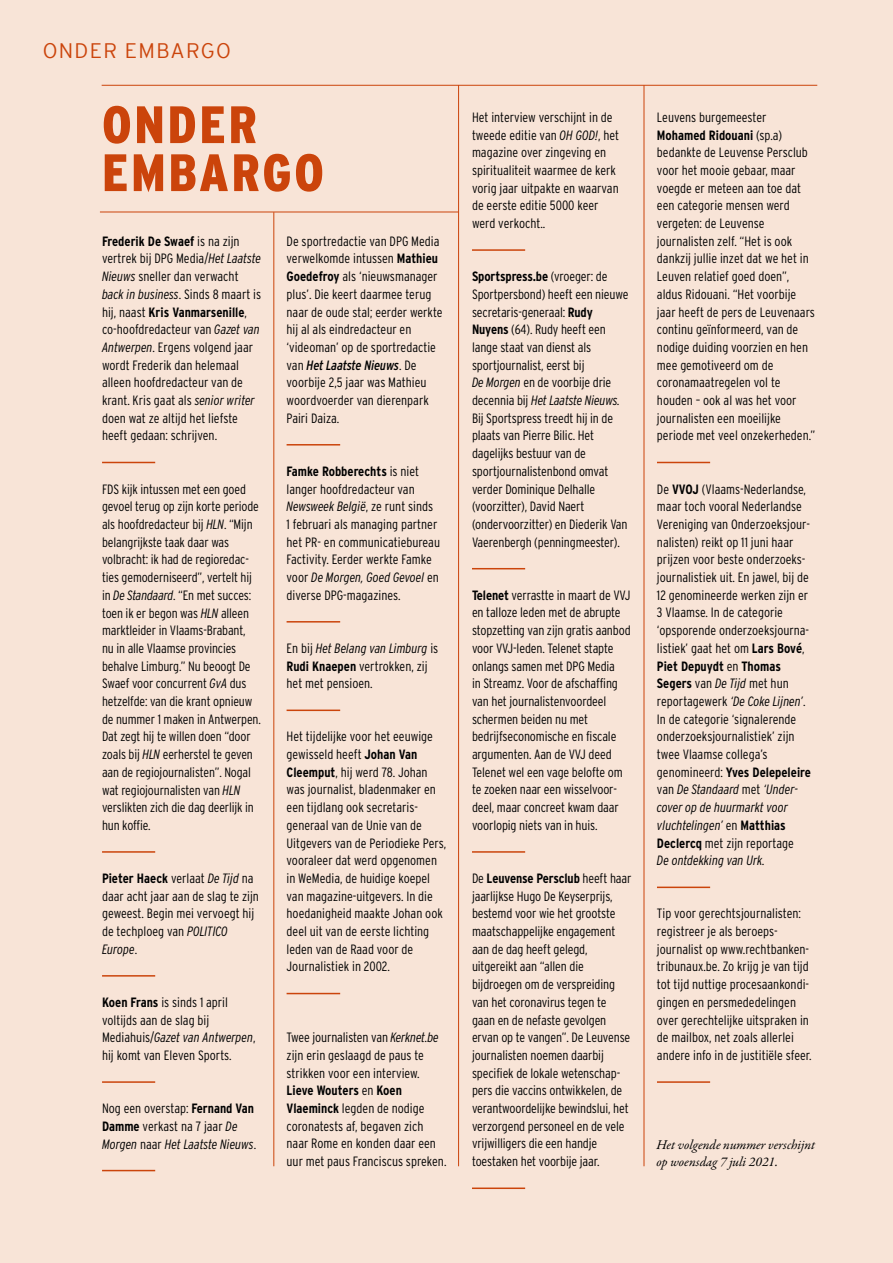
<style>
.page{position:relative;width:893px;height:1263px;background:#f8e4d7}
.page>*{position:absolute;margin:0;border:0;box-sizing:border-box;transform-origin:0 0}
.t1{font:900 52.5px/48px "Interstate Condensed";letter-spacing:.05em;color:#cb440b}
.t2{font:300 21px "Interstate";letter-spacing:.065em;color:#cb440b}
.t3{font:300 13.5px/17.7px "Interstate Condensed";letter-spacing:-.005em;color:#000}
.t4{font:italic 13.5px/17.7px "Garamond Premr Pro";color:#000}
.s1{font-weight:700}
.s2{font-style:italic}
.s3{font-weight:400;font-style:italic}
</style>
<div class="page">
<hr style="left:100px;top:212px;width:358px;height:1px;background:#cb440b">
<hr style="left:102px;top:85px;width:715px;height:1px;background:#cb440b">
<hr style="left:102px;top:462px;width:53px;height:1px;background:#cb440b">
<hr style="left:102px;top:851px;width:53px;height:2px;background:#cb440b">
<hr style="left:102px;top:975px;width:53px;height:1px;background:#cb440b">
<hr style="left:102px;top:1081px;width:53px;height:2px;background:#cb440b">
<hr style="left:102px;top:1170px;width:53px;height:1px;background:#cb440b">
<hr style="left:287px;top:444px;width:53px;height:1px;background:#cb440b">
<hr style="left:287px;top:621px;width:53px;height:1px;background:#cb440b">
<hr style="left:287px;top:709px;width:53px;height:2px;background:#cb440b">
<hr style="left:287px;top:993px;width:53px;height:1px;background:#cb440b">
<hr style="left:472px;top:249px;width:53px;height:2px;background:#cb440b">
<hr style="left:472px;top:568px;width:53px;height:1px;background:#cb440b">
<hr style="left:472px;top:851px;width:53px;height:2px;background:#cb440b">
<hr style="left:472px;top:1187px;width:53px;height:2px;background:#cb440b">
<hr style="left:657px;top:462px;width:53px;height:1px;background:#cb440b">
<hr style="left:657px;top:886px;width:53px;height:2px;background:#cb440b">
<hr style="left:657px;top:1081px;width:53px;height:2px;background:#cb440b">
<hr style="left:274px;top:212px;width:1px;height:954px;background:#cb440b">
<hr style="left:458px;top:85px;width:1px;height:1081px;background:#cb440b">
<hr style="left:644px;top:85px;width:1px;height:1081px;background:#cb440b">
<h2 class="t2" style="left:43px;top:39px;width:190px">ONDER EMBARGO</h2>
<h1 class="t1" style="left:102px;top:100px;width:223px">ONDER<br>EMBARGO</h1>
<p class="t3" style="left:102px;top:232px;width:161px"><span class="s1">Frederik De Swaef</span> is na zijn vertrek bij DPG Media/<span class="s2">Het Laatste<br>Nieuws</span> sneller dan verwacht <span class="s2">back in business</span>. Sinds 8 maart is hij, naast <span class="s1">Kris Vanmarsenille</span>, co-hoofdredacteur van <span class="s2">Gazet van<br>Antwerpen</span>. Ergens volgend jaar wordt Frederik dan helemaal alleen hoofdredacteur van de krant. Kris gaat als <span class="s2">senior writer </span>doen wat ze altijd het liefste heeft gedaan: schrijven.</p>
<p class="t3" style="left:102px;top:480px;width:160px">FDS kijk intussen met een goed gevoel terug op zijn korte periode als hoofdredacteur bij <span class="s2">HLN</span>. “Mijn belangrijkste taak daar was volbracht: ik had de regioredac&shy;ties gemoderniseerd”, vertelt hij in <span class="s2">De Standaard</span>. “En met succes: toen ik er begon was <span class="s2">HLN</span> alleen marktleider in Vlaams-Brabant,<br>nu in alle Vlaamse provincies behalve Limburg.” Nu beoogt De<br>Swaef voor concurrent <span class="s2">GvA</span> dus hetzelfde: van die krant opnieuw de nummer 1 maken in Antwerpen.<br>Dat zegt hij te willen doen “door zoals bij <span class="s2">HLN</span> eerherstel te geven aan de regiojournalisten”. Nogal wat regiojournalisten van <span class="s2">HLN </span>verslikten zich die dag deerlijk in hun koffie.</p>
<p class="t3" style="left:102px;top:869px;width:158px"><span class="s1">Pieter Haeck</span> verlaat <span class="s2">De Tijd</span> na daar acht jaar aan de slag te zijn geweest. Begin mei vervoegt hij de techploeg van <span class="s2">POLITICO<br>Europe</span>.</p>
<p class="t3" style="left:102px;top:993px;width:155px"><span class="s1">Koen Frans</span> is sinds 1 april voltijds aan de slag bij<br>Mediahuis/<span class="s2">Gazet van Antwerpen</span>, hij komt van Eleven Sports.</p>
<p class="t3" style="left:102px;top:1099px;width:156px">Nog een overstap: <span class="s1">Fernand Van<br>Damme</span> verkast na 7 jaar <span class="s2">De<br>Morgen</span> naar <span class="s2">Het Laatste Nieuws</span>.</p>
<p class="t3" style="left:287px;top:232px;width:158px">De sportredactie van DPG Media verwelkomde intussen <span class="s1">Mathieu<br>Goedefroy</span> als ‘nieuwsmanager plus’. Die keert daarmee terug naar de oude stal; eerder werkte hij al als eindredacteur en ‘videoman’ op de sportredactie van <span class="s3">Het Laatste Nieuws</span>. De voorbije 2,5 jaar was Mathieu woordvoerder van dierenpark<br>Pairi Daiza.</p>
<p class="t3" style="left:287px;top:462px;width:155px"><span class="s1">Famke Robberechts</span> is niet langer hoofdredacteur van<br><span class="s2">Newsweek België</span>, ze runt sinds<br>1 februari als managing partner het PR- en communicatiebureau<br>Factivity. Eerder werkte Famke voor <span class="s2">De Morgen, Goed Gevoel</span> en diverse DPG-magazines.</p>
<p class="t3" style="left:287px;top:639px;width:153px">En bij <span class="s2">Het Belang van Limburg</span> is<br><span class="s1">Rudi Knaepen</span> vertrokken, zij het met pensioen.</p>
<p class="t3" style="left:287px;top:728px;width:161px">Het tijdelijke voor het eeuwige gewisseld heeft <span class="s1">Johan Van<br>Cleemput</span>, hij werd 78. Johan was journalist, bladenmaker en een tijdlang ook secretaris&shy;generaal van de Unie van de<br>Uitgevers van de Periodieke Pers, vooraleer dat werd opgenomen in WeMedia, de huidige koepel van magazine-uitgevers. In die hoedanigheid maakte Johan ook deel uit van de eerste lichting leden van de Raad voor de<br>Journalistiek in 2002.</p>
<p class="t3" style="left:287px;top:1028px;width:161px">Twee journalisten van <span class="s2">Kerknet.be </span>zijn erin geslaagd de paus te strikken voor een interview.<br><span class="s1">Lieve Wouters</span> en <span class="s1">Koen<br>Vlaeminck</span> legden de nodige coronatests af, begaven zich naar Rome en konden daar een uur met paus Franciscus spreken.</p>
<p class="t3" style="left:472px;top:108px;width:149px">Het interview verschijnt in de tweede editie van <span class="s2">OH GOD!</span>, het magazine over zingeving en spiritualiteit waarmee de kerk vorig jaar uitpakte en waarvan de eerste editie 5000 keer werd verkocht..</p>
<p class="t3" style="left:472px;top:267px;width:158px"><span class="s1">Sportspress.be</span> (vroeger: de<br>Sportpersbond) heeft een nieuwe secretaris-generaal: <span class="s1">Rudy<br>Nuyens</span> (64). Rudy heeft een lange staat van dienst als sportjournalist, eerst bij<br><span class="s2">De Morgen</span> en de voorbije drie decennia bij <span class="s2">Het Laatste Nieuws.<br></span>Bij Sportspress treedt hij in de plaats van Pierre Bilic. Het dagelijks bestuur van de sportjournalistenbond omvat verder Dominique Delhalle (voorzitter), David Naert (ondervoorzitter) en Diederik Van<br>Vaerenbergh (penningmeester).</p>
<p class="t3" style="left:472px;top:586px;width:160px"><span class="s1">Telenet</span> verrastte in maart de VVJ en talloze leden met de abrupte stopzetting van zijn gratis aanbod voor VVJ-leden. Telenet stapte onlangs samen met DPG Media<br>in Streamz. Voor de afschaffing van het journalistenvoordeel schermen beiden nu met bedrijfseconomische en fiscale argumenten. Aan de VVJ deed<br>Telenet wel een vage belofte om te zoeken naar een wisselvoor&shy;deel, maar concreet kwam daar voorlopig niets van in huis.</p>
<p class="t3" style="left:472px;top:869px;width:161px">De <span class="s1">Leuvense Persclub</span> heeft haar jaarlijkse Hugo De Keyserprijs, bestemd voor wie het grootste maatschappelijke engagement aan de dag heeft gelegd, uitgereikt aan “allen die bijdroegen om de verspreiding van het coronavirus tegen te gaan en de nefaste gevolgen ervan op te vangen”. De Leuvense journalisten noemen daarbij specifiek de lokale wetenschap&shy;pers die vaccins ontwikkelen, de verantwoordelijke bewindslui, het verzorgend personeel en de vele vrijwilligers die een handje toestaken het voorbije jaar.</p>
<p class="t3" style="left:657px;top:108px;width:160px">Leuvens burgemeester<br><span class="s1">Mohamed Ridouani</span> (sp.a) bedankte de Leuvense Persclub voor het mooie gebaar, maar voegde er meteen aan toe dat een categorie mensen werd vergeten: de Leuvense journalisten zelf. “Het is ook dankzij jullie inzet dat we het in<br>Leuven relatief goed doen”, aldus Ridouani. “Het voorbije jaar heeft de pers de Leuvenaars continu geïnformeerd, van de nodige duiding voorzien en hen mee gemotiveerd om de coronamaatregelen vol te houden – ook al was het voor journalisten een moeilijke periode met veel onzekerheden.”</p>
<p class="t3" style="left:657px;top:480px;width:155px">De <span class="s1">VVOJ</span> (Vlaams-Nederlandse, maar toch vooral Nederlandse<br>Vereniging van Onderzoeksjour&shy;nalisten) reikt op 11 juni haar prijzen voor beste onderzoeks&shy;journalistiek uit. En jawel, bij de<br>12 genomineerde werken zijn er<br>3 Vlaamse. In de categorie ‘opsporende onderzoeksjourna&shy;listiek’ gaat het om <span class="s1">Lars Bové</span>,<br><span class="s1">Piet Depuydt</span> en <span class="s1">Thomas<br>Segers</span> van <span class="s2">De Tijd</span> met hun reportagewerk <span class="s2">‘De Coke Lijnen’</span>.<br>In de categorie ‘signalerende onderzoeksjournalistiek’ zijn twee Vlaamse collega’s genomineerd: <span class="s1">Yves Delepeleire </span>van <span class="s2">De Standaard</span> met <span class="s2">‘Under&shy;cover op de huurmarkt voor vluchtelingen’</span> en <span class="s1">Matthias<br>Declercq</span> met zijn reportage<br><span class="s2">De ontdekking van Urk.</span></p>
<p class="t3" style="left:657px;top:905px;width:156px">Tip voor gerechtsjournalisten: registreer je als beroeps&shy;journalist op www.rechtbanken&shy;tribunaux.be. Zo krijg je van tijd tot tijd nuttige procesaankondi&shy;gingen en persmededelingen over gerechtelijke uitspraken in de mailbox, net zoals allerlei andere info in de justitiële sfeer.</p>
<p class="t4" style="left:656px;top:1136px;width:160px">Het volgende nummer verschijnt op woensdag 7 juli 2021.</p>
</div>
